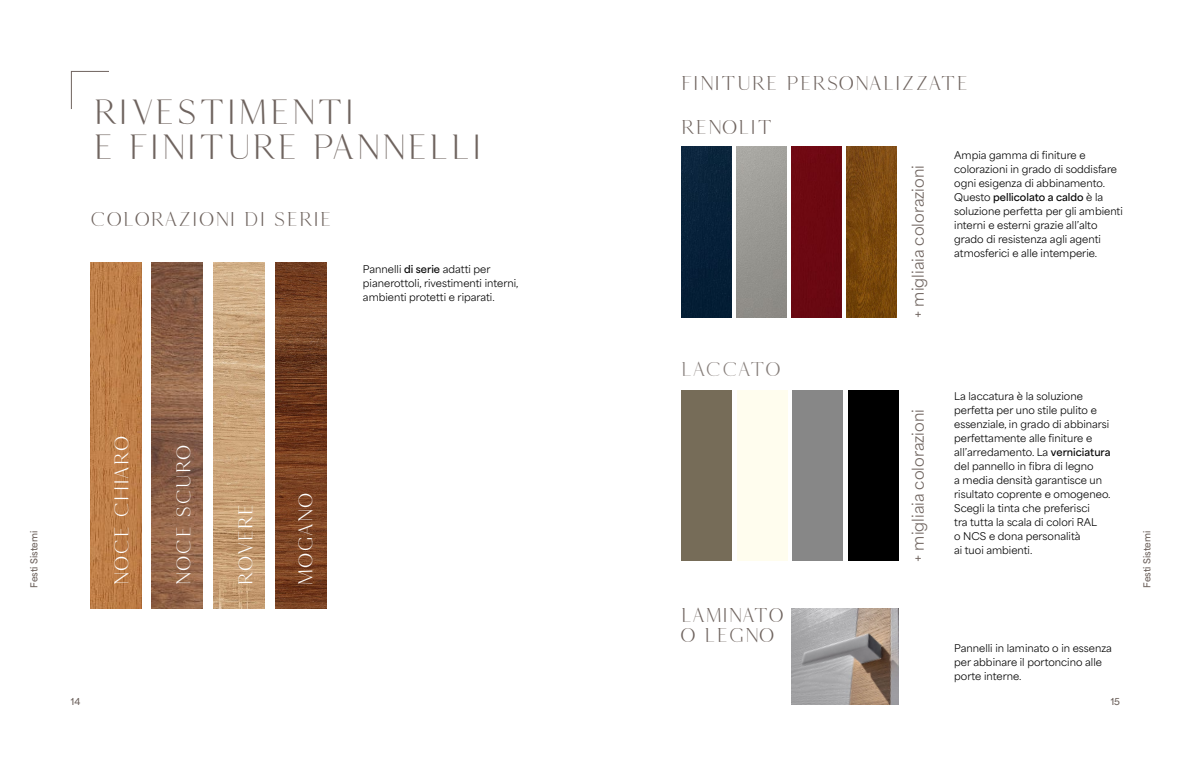
<style>
.page{position:relative;width:1191px;height:766px;background:#fff}
.page>*{position:absolute;margin:0;border:0;box-sizing:border-box;transform-origin:0 0}
.t1{font:35px/35px "MARIGOLD Regular";color:#6f645f}
.t2{font:20px/43.9px "MARIGOLD Regular";color:#6f645f}
.t3{font:20px "MARIGOLD Regular";color:#fff}
.t4{font:20px "MARIGOLD Regular";letter-spacing:-.01em;color:#867e7a}
.t5{font:15px "Area Normal";color:#6f645f}
.t6{font:10px/14px "Area Normal";color:#000}
.t7{font:600 9px "Area Normal";color:#6f645f}
.s1{font-weight:600}
</style>
<div class="page">
<img style="left:90px;top:263px;width:51px;height:345px">
<img style="left:275px;top:263px;width:51px;height:345px">
<img style="left:152px;top:263px;width:51px;height:345px">
<svg style="left:70px;top:70px;width:39px;height:39px"></svg>
<img style="left:213px;top:263px;width:51px;height:345px">
<div style="left:681px;top:146px;width:51px;height:171px;background:#072139"></div>
<img style="left:791px;top:608px;width:107px;height:96px">
<div style="left:681px;top:390px;width:51px;height:171px;background:#766c58"></div>
<div style="left:737px;top:390px;width:51px;height:171px;background:#fffdee"></div>
<div style="left:791px;top:146px;width:51px;height:171px;background:#6c0811"></div>
<div style="left:791px;top:390px;width:51px;height:171px;background:#878787"></div>
<img style="left:846px;top:146px;width:51px;height:171px">
<div style="left:847px;top:390px;width:51px;height:171px;background:#000"></div>
<p class="t7" style="left:26px;top:587px;width:58px;rotate:-90deg">Festi Sistemi</p>
<h1 class="t1" style="left:93px;top:95px;width:392px">RIVESTIMENTI<br>E FINITURE PANNELLI</h1>
<h2 class="t2" style="left:90px;top:197px;width:243px">COLORAZIONI DI SERIE</h2>
<p class="t6" style="left:363px;top:261px;width:157px">Pannelli <span class="s1">di serie</span> adatti per pianerottoli, rivestimenti interni, ambienti protetti e riparati.</p>
<h2 class="t3" style="left:112px;top:585px;width:152px;rotate:-90deg">NOCE CHIARO</h2>
<h2 class="t3" style="left:174px;top:585px;width:143px;rotate:-90deg">NOCE SCURO</h2>
<h2 class="t3" style="left:236px;top:585px;width:84px;rotate:-90deg">ROVERE</h2>
<h2 class="t3" style="left:296px;top:585px;width:95px;rotate:-90deg">MOGANO</h2>
<h2 class="t2" style="left:680px;top:61px;width:289px">FINITURE PERSONALIZZATE<br>RENOLIT</h2>
<h3 class="t5" style="left:905px;top:317px;width:154px;rotate:-90deg">+ migliaia colorazioni</h3>
<p class="t6" style="left:954px;top:146px;width:170px">Ampia gamma di finiture e colorazioni in grado di soddisfare ogni esigenza di abbinamento.<br>Questo <span class="s1">pellicolato a caldo</span> è la soluzione perfetta per gli ambienti interni e esterni grazie all’alto grado di resistenza agli agenti atmosferici e alle intemperie.</p>
<h2 class="t4" style="left:680px;top:359px;width:102px">LACCATO</h2>
<h2 class="t2" style="left:680px;top:605px;width:105px;line-height:20px">LAMINATO<br>O LEGNO</h2>
<h3 class="t5" style="left:905px;top:561px;width:154px;rotate:-90deg">+ migliaia colorazioni</h3>
<p class="t6" style="left:954px;top:387px;width:158px">La laccatura è la soluzione perfetta per uno stile pulito e essenziale, in grado di abbinarsi perfettamente alle finiture e all’arredamento. La <span class="s1">verniciatura </span>del pannello in fibra di legno<br>a media densità garantisce un risultato coprente e omogeneo.<br>Scegli la tinta che preferisci<br>tra tutta la scala di colori RAL<br>o NCS e dona personalità<br>ai tuoi ambienti.</p>
<p class="t6" style="left:954px;top:640px;width:159px">Pannelli in laminato o in essenza per abbinare il portoncino alle porte interne.</p>
<p class="t7" style="left:71px;top:693px;width:11px">14</p>
<p class="t7" style="left:1110px;top:693px;width:11px">15</p>
<p class="t7" style="left:1138px;top:587px;width:58px;rotate:-90deg">Festi Sistemi</p>
</div>
